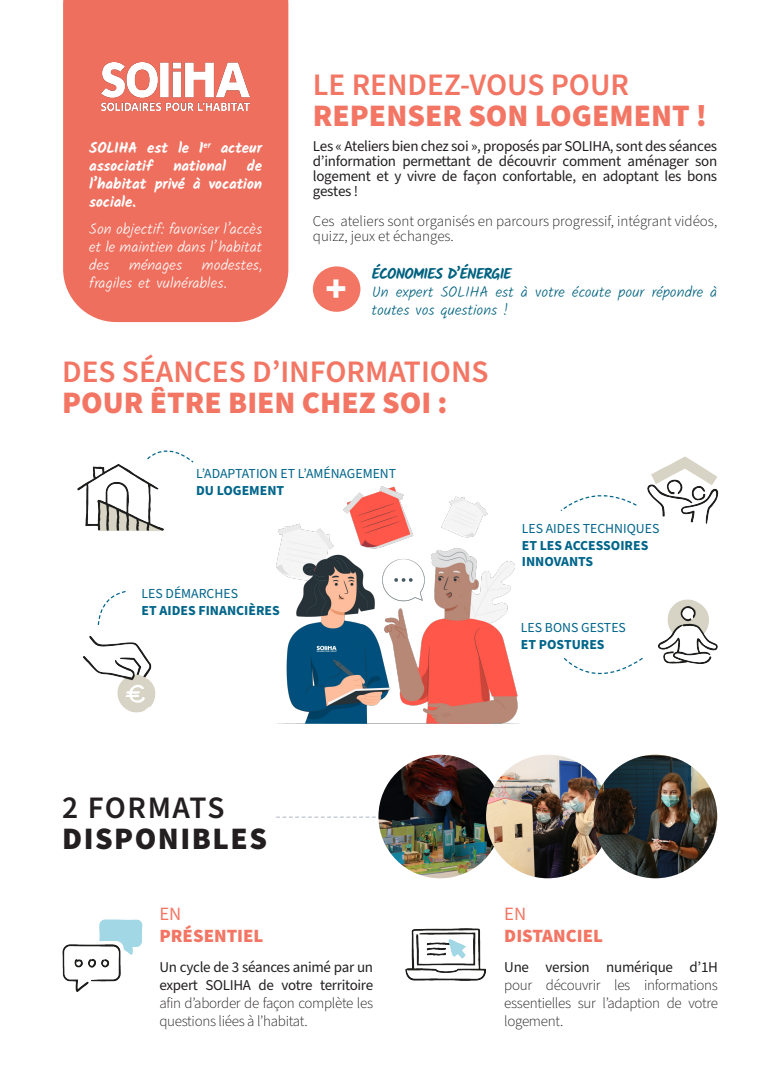
<style>
.page{position:relative;width:780px;height:1088px;background:#fff}
.page>*{position:absolute;margin:0;border:0;box-sizing:border-box;transform-origin:0 0}
.t1{font:800 37.5px "Open Sans";color:#fff}
.t2{font:600 31.25px "Source Sans Pro";color:#f37664}
.t3{font:900 31.25px "Source Sans Pro";color:#f37664}
.t4{font:900 31.25px "Source Sans Pro";letter-spacing:.05em;color:#231f20}
.t5{font:600 31.25px "Source Sans Pro";letter-spacing:.045em;color:#231f20}
.t6{font:900 18.75px "Source Sans Pro";color:#f37664}
.t7{font:18.75px "Source Sans Pro";color:#f37664}
.t8{font:15px/15px "Source Sans Pro";letter-spacing:-.02em;color:#231f20;text-align:justify}
.t9{font:300 15px/18px "Source Sans Pro";letter-spacing:-.02em;color:#231f20}
.t10{font:300 15px/18px "Kalam";letter-spacing:.005em;color:#fff;text-align:justify}
.t11{font:300 15px/15px "Source Sans Pro";color:#231f20}
.t12{font:700 15px/18px "Kalam";letter-spacing:-.01em;color:#fff}
.t13{font:300 15px/18px "Kalam";letter-spacing:.005em;color:#006280}
.t14{font:700 15px "Kalam";letter-spacing:-.05em;color:#006280}
.t15{font:13.75px "Source Sans Pro";color:#00658a}
.t16{font:700 13.75px/16.5px "Source Sans Pro";color:#00658a}
</style>
<div class="page">
<img style="left:276px;top:486px;width:242px;height:237px">
<div style="left:63px;top:0;width:225px;height:322px;background:#ee6f5e"></div>
<svg style="left:176px;top:452px;width:18px;height:11px"></svg>
<div style="left:189px;top:446px;width:65px;height:65px;background:#fff;border-radius:50%"></div>
<svg style="left:560px;top:495px;width:68px;height:16px"></svg>
<div style="left:507px;top:503px;width:65px;height:65px;background:#fff;border-radius:50%"></div>
<svg style="left:97px;top:591px;width:29px;height:34px"></svg>
<img style="left:102px;top:63px;width:148px;height:47px">
<img style="left:83px;top:636px;width:73px;height:77px">
<img style="left:628px;top:456px;width:91px;height:68px">
<img style="left:77px;top:450px;width:99px;height:81px">
<div style="left:313px;top:266px;width:47px;height:46px;background:#f37664;border-radius:50%"></div>
<svg style="left:563px;top:658px;width:73px;height:17px"></svg>
<img style="left:636px;top:599px;width:82px;height:65px">
<img style="left:405px;top:928px;width:81px;height:53px">
<img style="left:62px;top:919px;width:81px;height:73px">
<svg style="left:276px;top:816px;width:100px;height:2px"></svg>
<img style="left:378px;top:755px;width:124px;height:123px;border-radius:62px">
<img style="left:486px;top:755px;width:123px;height:123px;border-radius:62px">
<img style="left:593px;top:755px;width:124px;height:123px;border-radius:62px">
<p class="t12" style="left:89px;top:139px;width:174px">SOLIHA est le 1<sup>er</sup> acteur associatif</p>
<p class="t12" style="left:89px;top:157px;width:174px;text-align:justify;text-indent:158px">de l’habitat privé à vocation sociale.</p>
<p class="t10" style="left:89px;top:221px;width:174px">Son objectif: favoriser l’accès et le maintien dans l’habitat des</p>
<p class="t12" style="left:173px;top:157px;width:54px">national</p>
<p class="t10" style="left:89px;top:257px;width:174px;text-indent:113px">modestes, fragiles et vulnérables.</p>
<p class="t10" style="left:129px;top:257px;width:55px">ménages</p>
<h2 class="t2" style="left:313px;top:64px;width:318px">LE RENDEZ-VOUS POUR</h2>
<h2 class="t3" style="left:313px;top:94px;width:396px">REPENSER SON LOGEMENT !</h2>
<p class="t8" style="left:313px;top:139px;width:406px">Les « Ateliers bien chez soi », proposés par SOLIHA, sont des séances d’information permettant de découvrir comment aménager son logement et y vivre de façon confortable, en adoptant les bons gestes !</p>
<p class="t11" style="left:313px;top:214px;width:406px">Ces ateliers sont organisés en parcours progressif, intégrant vidéos, quizz, jeux et échanges.</p>
<h1 class="t1" style="left:325px;top:260px;width:23px">+</h1>
<p class="t14" style="left:372px;top:265px;width:141px">ÉCONOMIES D’ÉNERGIE</p>
<p class="t13" style="left:372px;top:284px;width:347px">Un expert SOLIHA est à votre écoute pour répondre à toutes vos questions !</p>
<h2 class="t2" style="left:62px;top:351px;width:428px">DES SÉANCES D’INFORMATIONS</h2>
<h2 class="t3" style="left:62px;top:381px;width:387px">POUR ÊTRE BIEN CHEZ SOI :</h2>
<p class="t15" style="left:196px;top:464px;width:202px">L’ADAPTATION ET L’AMÉNAGEMENT</p>
<p class="t16" style="left:196px;top:482px;width:90px">DU LOGEMENT</p>
<p class="t15" style="left:141px;top:584px;width:98px">LES DÉMARCHES</p>
<p class="t16" style="left:141px;top:602px;width:140px">ET AIDES FINANCIÈRES</p>
<h2 class="t5" style="left:62px;top:786px;width:164px">2 FORMATS</h2>
<h2 class="t4" style="left:62px;top:817px;width:206px">DISPONIBLES</h2>
<p class="t7" style="left:159px;top:901px;width:23px">EN</p>
<p class="t6" style="left:159px;top:923px;width:106px">PRÉSENTIEL</p>
<p class="t8" style="left:159px;top:959px;width:215px;line-height:18px">Un cycle de 3 séances animé par un expert SOLIHA de votre territoire</p>
<p class="t9" style="left:159px;top:995px;width:215px">afin d’aborder de façon complète les questions liées à l’habitat.</p>
<p class="t15" style="left:521px;top:519px;width:139px">LES AIDES TECHNIQUES</p>
<p class="t16" style="left:521px;top:537px;width:128px">ET LES ACCESSOIRES<br>INNOVANTS</p>
<p class="t15" style="left:521px;top:618px;width:106px">LES BONS GESTES</p>
<p class="t16" style="left:521px;top:636px;width:85px">ET POSTURES</p>
<p class="t7" style="left:504px;top:901px;width:23px">EN</p>
<p class="t6" style="left:504px;top:923px;width:100px">DISTANCIEL</p>
<p class="t8" style="left:504px;top:959px;width:215px">Une version numérique d’1H</p>
<p class="t9" style="left:504px;top:976px;width:215px;text-align:justify">pour découvrir les informations essentielles sur l’adaption de votre logement.</p>
</div>
